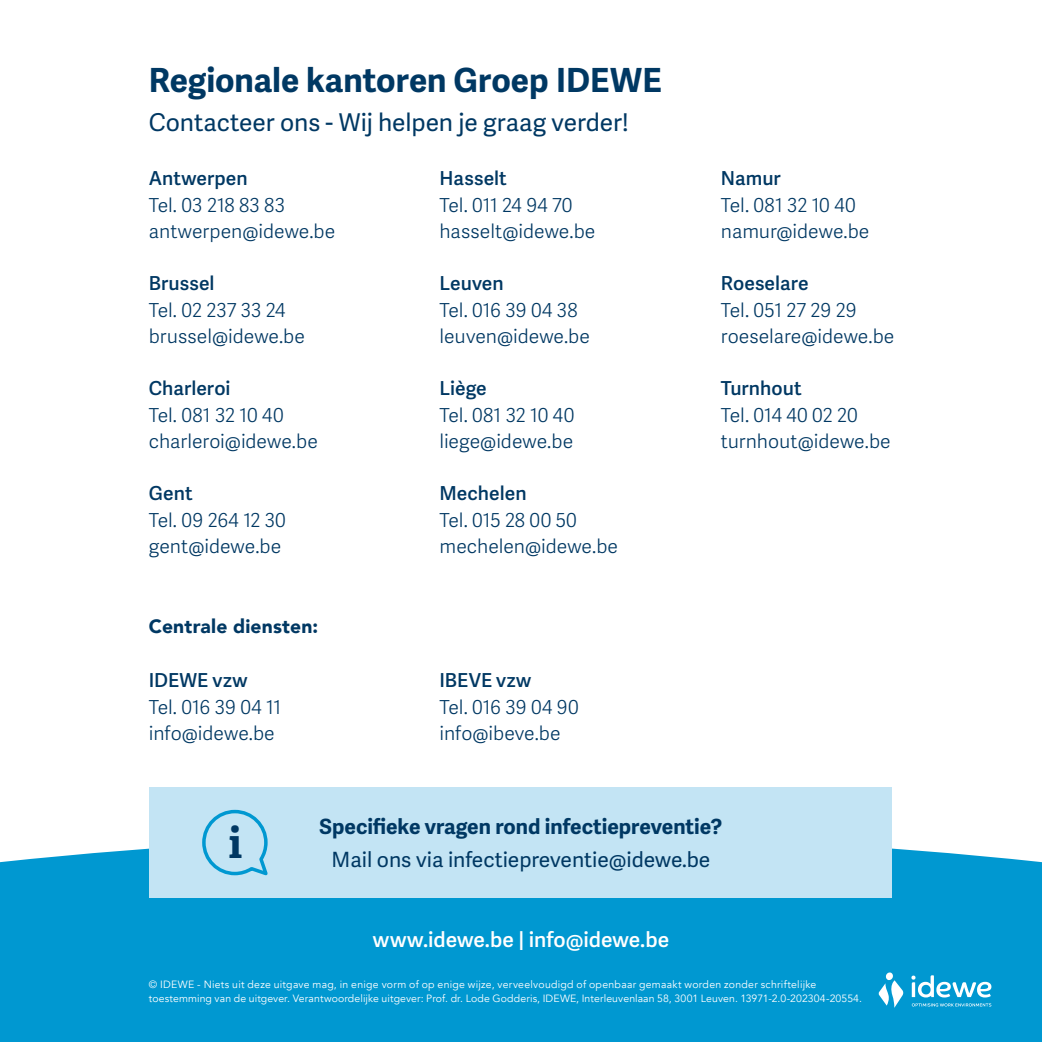
<style>
.page{position:relative;width:1042px;height:1042px;background:#fff}
.page>*{position:absolute;margin:0;border:0;box-sizing:border-box;transform-origin:0 0}
.t1{font:700 42px "Adelle";color:#003863}
.t2{font:700 33.25px "Adelle Sans";color:#003863}
.t3{font:24.5px "Adelle Sans";letter-spacing:-.005em;color:#003863}
.t4{font:700 21px "Adelle Sans";color:#003863}
.t5{font:21px "Adelle Sans";color:#003863}
.t6{font:600 21px "Adelle Sans";color:#fff}
.t7{font:300 19.25px/26.2px "Adelle Sans";color:#003863}
.t8{font:600 19.25px "Adelle Sans";letter-spacing:.005em;color:#003863}
.t9{font:900 19.25px "Avenir";letter-spacing:.01em;color:#003863}
.t10{font:10.5px/14px "Avenir";letter-spacing:.015em;color:#fff}
</style>
<div class="page">
<div style="left:0;top:835px;width:1042px;height:207px;background:#0098d1"></div>
<svg style="left:878px;top:972px;width:25px;height:36px"></svg>
<svg style="left:912px;top:1003px;width:79px;height:3px"></svg>
<svg style="left:911px;top:975px;width:80px;height:22px"></svg>
<div style="left:150px;top:787px;width:742px;height:111px;background:#c3e4f4"></div>
<svg style="left:202px;top:809px;width:66px;height:67px"></svg>
<h2 class="t2" style="left:149px;top:60px;width:514px">Regionale kantoren Groep IDEWE</h2>
<p class="t3" style="left:149px;top:108px;width:481px">Contacteer ons - Wij helpen je graag verder!</p>
<p class="t8" style="left:149px;top:167px;width:100px">Antwerpen</p>
<p class="t7" style="left:149px;top:192px;width:188px">Tel. 03 218 83 83 antwerpen@idewe.be</p>
<p class="t8" style="left:149px;top:272px;width:67px">Brussel</p>
<p class="t7" style="left:149px;top:297px;width:158px">Tel. 02 237 33 24 brussel@idewe.be</p>
<p class="t8" style="left:149px;top:377px;width:83px">Charleroi</p>
<p class="t7" style="left:149px;top:402px;width:170px">Tel. 081 32 10 40 charleroi@idewe.be</p>
<p class="t8" style="left:149px;top:482px;width:45px">Gent</p>
<p class="t7" style="left:149px;top:507px;width:139px">Tel. 09 264 12 30 gent@idewe.be</p>
<p class="t9" style="left:149px;top:609px;width:171px">Centrale diensten:</p>
<p class="t8" style="left:149px;top:669px;width:100px">IDEWE vzw</p>
<p class="t7" style="left:149px;top:694px;width:134px">Tel. 016 39 04 11 info@idewe.be</p>
<p class="t8" style="left:439px;top:167px;width:69px">Hasselt</p>
<p class="t7" style="left:439px;top:192px;width:157px">Tel. 011 24 94 70 hasselt@idewe.be</p>
<p class="t8" style="left:439px;top:272px;width:66px">Leuven</p>
<p class="t7" style="left:439px;top:297px;width:152px">Tel. 016 39 04 38 leuven@idewe.be</p>
<p class="t8" style="left:439px;top:377px;width:49px">Liège</p>
<p class="t7" style="left:439px;top:402px;width:136px">Tel. 081 32 10 40 liege@idewe.be</p>
<p class="t8" style="left:439px;top:482px;width:89px">Mechelen</p>
<p class="t7" style="left:439px;top:507px;width:180px">Tel. 015 28 00 50 mechelen@idewe.be</p>
<p class="t8" style="left:439px;top:669px;width:93px">IBEVE vzw</p>
<p class="t7" style="left:439px;top:694px;width:141px">Tel. 016 39 04 90 info@ibeve.be</p>
<p class="t8" style="left:721px;top:167px;width:61px">Namur</p>
<p class="t7" style="left:721px;top:192px;width:150px">Tel. 081 32 10 40 namur@idewe.be</p>
<p class="t8" style="left:721px;top:272px;width:89px">Roeselare</p>
<p class="t7" style="left:721px;top:297px;width:175px">Tel. 051 27 29 29 roeselare@idewe.be</p>
<p class="t8" style="left:721px;top:377px;width:82px">Turnhout</p>
<p class="t7" style="left:721px;top:402px;width:171px">Tel. 014 40 02 20 turnhout@idewe.be</p>
<h1 class="t1" style="left:229px;top:816px;width:15px">i</h1>
<p class="t4" style="left:320px;top:814px;width:404px">Specifieke vragen rond infectiepreventie?</p>
<p class="t5" style="left:331px;top:847px;width:380px">Mail ons via infectiepreventie@idewe.be</p>
<p class="t6" style="left:373px;top:928px;width:298px">www.idewe.be | info@idewe.be</p>
<p class="t10" style="left:149px;top:977px;width:715px">© IDEWE - Niets uit deze uitgave mag, in enige vorm of op enige wijze, verveelvoudigd of openbaar gemaakt worden zonder schriftelijke toestemming van de uitgever. Verantwoordelijke uitgever: Prof. dr. Lode Godderis, IDEWE, Interleuvenlaan 58, 3001 Leuven. 13971-2.0-202304-20554.</p>
</div>
